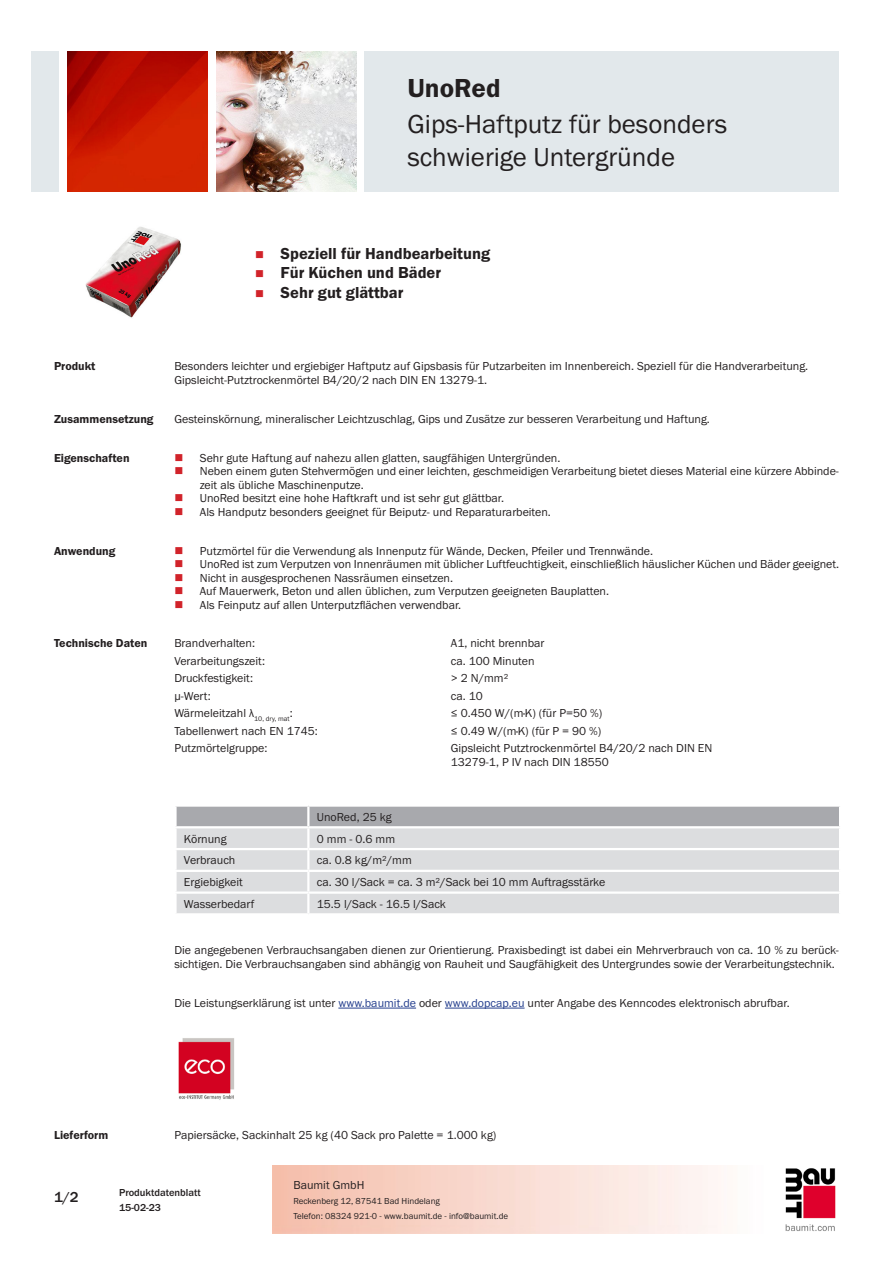
<style>
.page{position:relative;width:893px;height:1263px;background:#fff}
.page>*{position:absolute;margin:0;border:0;box-sizing:border-box;transform-origin:0 0}
.PDS_Produktname_Land{font:27px/32.4px "BM Franklin Gothic URW Boo";color:#231f20}
.PDS_Produktname{font:27px "BM Franklin Gothic URW Dem";color:#231f20}
.t1{font:16.5px "BM Franklin Gothic URW Dem";color:#231f20}
.t2{font:500 15px "BM Franklin Gothic URW";color:#231f20}
.PDS_Standard{font:12px/13.5px "BM Franklin Gothic URW Boo";color:#231f20}
.PDS_Standard_linksbü{font:12px/13.5px "BM Franklin Gothic URW Boo";color:#231f20}
.PDS_Header{font:12px "BM Franklin Gothic URW Dem";color:#231f20}
.t3{font:500 10.5px/15px "BM Franklin Gothic URW";color:#231f20}
.t4{font:9px/15px "BM Franklin Gothic URW Boo";color:#231f20}
.s1{color:#253f8e}
</style>
<div class="page">
<img style="left:785px;top:1168px;width:51px;height:63px">
<div style="left:32px;top:51px;width:27px;height:140px;background:#e2e8eb"></div>
<img style="left:68px;top:52px;width:140px;height:139px">
<img style="left:216px;top:51px;width:141px;height:140px">
<div style="left:365px;top:51px;width:474px;height:140px;background:#e2e8eb"></div>
<img style="left:85px;top:227px;width:96px;height:91px">
<div style="left:177px;top:828px;width:662px;height:85px;background:#dcdddf"></div>
<div style="left:175px;top:806px;width:665px;height:20px;background:#a8a9ad"></div>
<hr style="left:307px;top:828px;width:2px;height:20px;background:#fff">
<hr style="left:174px;top:848px;width:134px;height:2px;background:#fff">
<hr style="left:308px;top:848px;width:533px;height:2px;background:#fff">
<hr style="left:307px;top:850px;width:2px;height:20px;background:#fff">
<hr style="left:174px;top:870px;width:134px;height:2px;background:#fff">
<hr style="left:308px;top:870px;width:533px;height:2px;background:#fff">
<hr style="left:174px;top:891px;width:134px;height:3px;background:#fff">
<hr style="left:308px;top:891px;width:533px;height:3px;background:#fff">
<svg style="left:307px;top:872px;width:2px;height:41px"></svg>
<hr style="left:338px;top:1008px;width:78px;height:1px;background:#253f8e">
<hr style="left:445px;top:1008px;width:80px;height:1px;background:#253f8e">
<img style="left:178px;top:1038px;width:56px;height:62px">
<p class="PDS_Produktname" style="left:407px;top:71px;width:95px">UnoRed</p>
<p class="PDS_Produktname_Land" style="left:407px;top:109px;width:321px">Gips-Haftputz für besonders schwierige Untergründe</p>
<p class="t1" style="left:281px;top:243px;width:211px">Speziell für Handbearbeitung</p>
<p class="t1" style="left:281px;top:263px;width:162px">Für Küchen und Bäder</p>
<p class="t1" style="left:281px;top:282px;width:124px">Sehr gut glättbar</p>
<p class="PDS_Header" style="left:54px;top:359px;width:43px">Produkt</p>
<p class="PDS_Standard" style="left:174px;top:360px;width:635px">Besonders leichter und ergiebiger Haftputz auf Gipsbasis für Putzarbeiten im Innenbereich. Speziell für die Handverarbeitung.</p>
<p class="PDS_Standard" style="left:174px;top:373px;width:314px">Gipsleicht-Putztrockenmörtel B4/20/2 nach DIN EN 13279-1.</p>
<p class="PDS_Header" style="left:54px;top:411px;width:101px">Zusammensetzung</p>
<p class="PDS_Standard" style="left:174px;top:412px;width:537px">Gesteinskörnung, mineralischer Leichtzuschlag, Gips und Zusätze zur besseren Verarbeitung und Haftung.</p>
<p class="PDS_Header" style="left:54px;top:450px;width:77px">Eigenschaften</p>
<p class="PDS_Standard" style="left:200px;top:451px;width:362px">Sehr gute Haftung auf nahezu allen glatten, saugfähigen Untergründen.</p>
<p class="PDS_Standard" style="left:200px;top:465px;width:641px">Neben einem guten Stehvermögen und einer leichten, geschmeidigen Verarbeitung bietet dieses Material eine kürzere Abbinde&shy;zeit als übliche Maschinenputze.</p>
<p class="PDS_Standard" style="left:200px;top:492px;width:306px">UnoRed besitzt eine hohe Haftkraft und ist sehr gut glättbar.</p>
<p class="PDS_Standard" style="left:200px;top:505px;width:352px">Als Handputz besonders geeignet für Beiputz- und Reparaturarbeiten.</p>
<p class="PDS_Header" style="left:54px;top:543px;width:63px">Anwendung</p>
<p class="PDS_Standard" style="left:200px;top:544px;width:455px">Putzmörtel für die Verwendung als Innenputz für Wände, Decken, Pfeiler und Trennwände.</p>
<p class="PDS_Standard" style="left:200px;top:557px;width:641px">UnoRed ist zum Verputzen von Innenräumen mit üblicher Luftfeuchtigkeit, einschließlich häuslicher Küchen und Bäder geeignet.</p>
<p class="PDS_Standard" style="left:200px;top:571px;width:255px">Nicht in ausgesprochenen Nassräumen einsetzen.</p>
<p class="PDS_Standard" style="left:200px;top:584px;width:411px">Auf Mauerwerk, Beton und allen üblichen, zum Verputzen geeigneten Bauplatten.</p>
<p class="PDS_Standard" style="left:200px;top:598px;width:263px">Als Feinputz auf allen Unterputzflächen verwendbar.</p>
<p class="PDS_Header" style="left:54px;top:636px;width:95px">Technische Daten</p>
<p class="PDS_Standard_linksbü" style="left:174px;top:637px;width:82px">Brandverhalten:</p>
<p class="PDS_Standard_linksbü" style="left:451px;top:637px;width:95px">A1, nicht brennbar</p>
<p class="PDS_Standard_linksbü" style="left:174px;top:654px;width:92px">Verarbeitungszeit:</p>
<p class="PDS_Standard_linksbü" style="left:451px;top:654px;width:85px">ca. 100 Minuten</p>
<p class="PDS_Standard_linksbü" style="left:174px;top:672px;width:80px">Druckfestigkeit:</p>
<p class="PDS_Standard_linksbü" style="left:451px;top:672px;width:59px">&gt; 2 N/mm²</p>
<p class="PDS_Standard_linksbü" style="left:174px;top:689px;width:38px">μ-Wert:</p>
<p class="PDS_Standard_linksbü" style="left:451px;top:689px;width:34px">ca. 10</p>
<p class="PDS_Standard_linksbü" style="left:174px;top:707px;width:120px">Wärmeleitzahl λ<sub>10,</sub> <sub>dry,</sub> <sub>mat</sub>:</p>
<p class="PDS_Standard_linksbü" style="left:451px;top:707px;width:153px">≤ 0.450 W/(m·K) (für P=50 %)</p>
<p class="PDS_Standard_linksbü" style="left:174px;top:724px;width:145px">Tabellenwert nach EN 1745:</p>
<p class="PDS_Standard_linksbü" style="left:451px;top:724px;width:152px">≤ 0.49 W/(m·K) (für P = 90 %)</p>
<p class="PDS_Standard_linksbü" style="left:174px;top:742px;width:95px">Putzmörtelgruppe:</p>
<p class="PDS_Standard_linksbü" style="left:451px;top:742px;width:263px">Gipsleicht Putztrockenmörtel B4/20/2 nach DIN EN<br>13279-1, P IV nach DIN 18550</p>
<p class="PDS_Standard_linksbü" style="left:317px;top:810px;width:76px">UnoRed, 25 kg</p>
<p class="PDS_Standard_linksbü" style="left:184px;top:832px;width:44px">Körnung</p>
<p class="PDS_Standard_linksbü" style="left:317px;top:832px;width:80px">0 mm - 0.6 mm</p>
<p class="PDS_Standard_linksbü" style="left:184px;top:854px;width:53px">Verbrauch</p>
<p class="PDS_Standard_linksbü" style="left:317px;top:854px;width:96px">ca. 0.8 kg/m²/mm</p>
<p class="PDS_Standard_linksbü" style="left:184px;top:876px;width:60px">Ergiebigkeit</p>
<p class="PDS_Standard_linksbü" style="left:317px;top:876px;width:290px">ca. 30 l/Sack = ca. 3 m²/Sack bei 10 mm Auftragsstärke</p>
<p class="PDS_Standard_linksbü" style="left:184px;top:897px;width:72px">Wasserbedarf</p>
<p class="PDS_Standard_linksbü" style="left:317px;top:897px;width:131px">15.5 l/Sack - 16.5 l/Sack</p>
<p class="PDS_Standard" style="left:174px;top:944px;width:666px">Die angegebenen Verbrauchsangaben dienen zur Orientierung. Praxisbedingt ist dabei ein Mehrverbrauch von ca. 10 % zu berück&shy;sichtigen. Die Verbrauchsangaben sind abhängig von Rauheit und Saugfähigkeit des Untergrundes sowie der Verarbeitungstechnik.</p>
<p class="PDS_Standard" style="left:174px;top:996px;width:617px">Die Leistungserklärung ist unter <span class="s1">www.baumit.de</span> oder <span class="s1">www.dopcap.eu</span> unter Angabe des Kenncodes elektronisch abrufbar.</p>
<p class="PDS_Header" style="left:54px;top:1128px;width:56px">Lieferform</p>
<p class="PDS_Standard" style="left:174px;top:1129px;width:324px">Papiersäcke, Sackinhalt 25 kg (40 Sack pro Palette = 1.000 kg)</p>
<p class="t2" style="left:54px;top:1188px;width:26px">1/2</p>
<p class="t3" style="left:119px;top:1185px;width:83px">Produktdatenblatt<br>15-02-23</p>
<p class="PDS_Standard" style="left:293px;top:1178px;width:73px">Baumit GmbH</p>
<p class="t4" style="left:293px;top:1193px;width:216px">Reckenberg 12, 87541 Bad Hindelang<br>Telefon: 08324 921-0 - www.baumit.de - info@baumit.de</p>
</div>
